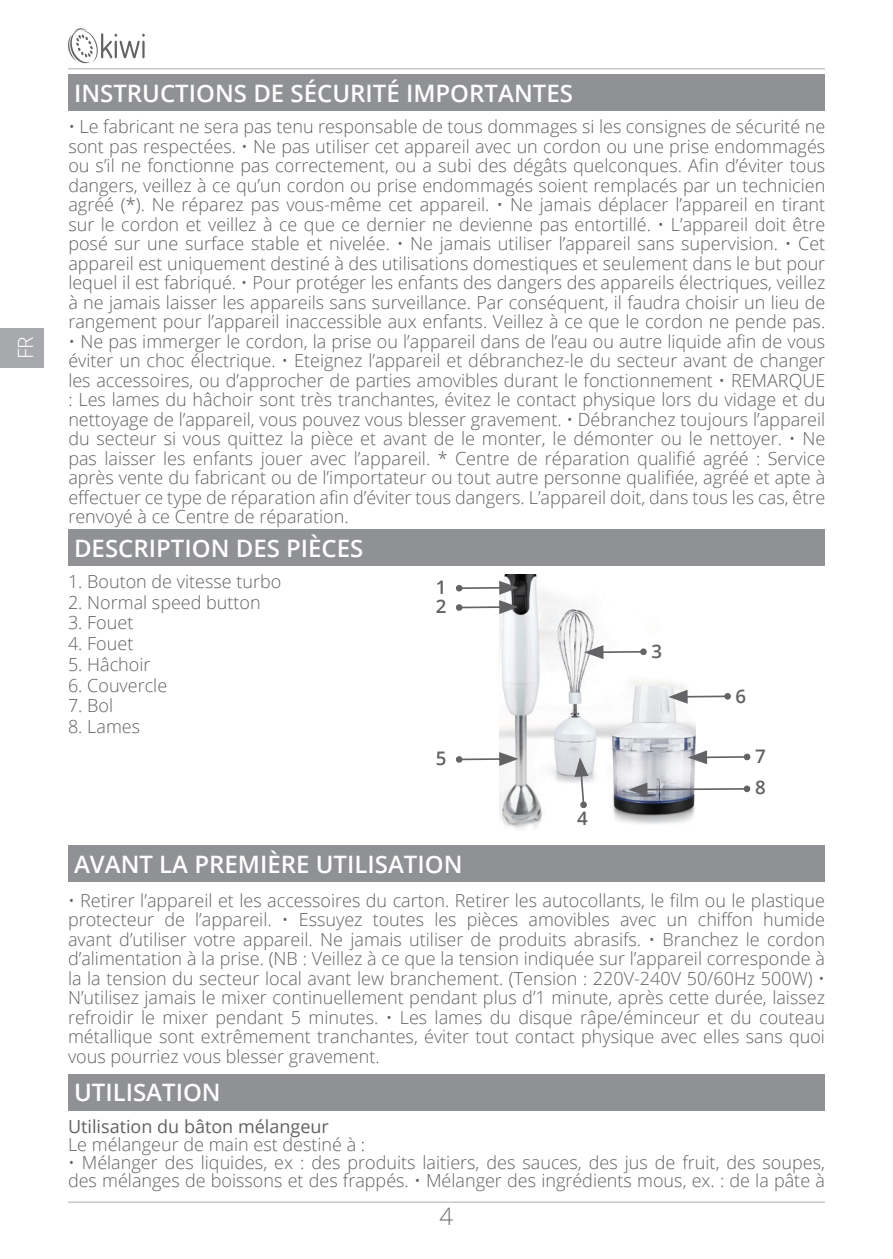
<style>
.page{position:relative;width:893px;height:1259px;background:#fff}
.page>*{position:absolute;margin:0;border:0;box-sizing:border-box;transform-origin:0 0}
.t1{font:600 24px "Open Sans";color:#fff}
.t2{font:300 24px "Open Sans";color:#6c6d70}
.t3{font:300 21px "Open Sans";color:#fff}
.t4{font:600 18.6px/30.3px "Open Sans";color:#616164}
.t5{font:300 18px/19.5px "Open Sans";color:#616164;text-align:justify}
.t6{font:18px "Open Sans";color:#616164}
</style>
<div class="page">
<hr style="left:68px;top:1201px;width:757px;height:2px;background:#c7c8ca">
<hr style="left:68px;top:68px;width:757px;height:2px;background:#c7c8ca">
<div style="left:0;top:328px;width:44px;height:39px;background:#a8a9ad"></div>
<svg style="left:68px;top:28px;width:77px;height:35px"></svg>
<div style="left:68px;top:74px;width:757px;height:37px;background:#8f9194"></div>
<div style="left:68px;top:529px;width:757px;height:37px;background:#8f9194"></div>
<div style="left:68px;top:845px;width:757px;height:37px;background:#8f9194"></div>
<div style="left:68px;top:1073px;width:757px;height:37px;background:#8f9194"></div>
<img style="left:499px;top:574px;width:196px;height:255px">
<hr style="left:459px;top:606px;width:45px;height:2px;background:#636366">
<div style="left:455px;top:604px;width:8px;height:7px;background:#636366;border-radius:2px"></div>
<hr style="left:459px;top:758px;width:45px;height:2px;background:#636366">
<svg style="left:455px;top:755px;width:8px;height:8px"></svg>
<svg style="left:499px;top:752px;width:19px;height:14px"></svg>
<hr style="left:599px;top:651px;width:44px;height:2px;background:#636366">
<div style="left:640px;top:648px;width:7px;height:7px;background:#636366;border-radius:2px"></div>
<svg style="left:584px;top:645px;width:19px;height:14px"></svg>
<hr style="left:683px;top:695px;width:45px;height:2px;background:#636366">
<svg style="left:724px;top:692px;width:7px;height:8px"></svg>
<svg style="left:668px;top:690px;width:20px;height:13px"></svg>
<hr style="left:702px;top:756px;width:45px;height:2px;background:#636366">
<svg style="left:743px;top:753px;width:8px;height:7px"></svg>
<svg style="left:688px;top:750px;width:19px;height:14px"></svg>
<hr style="left:643px;top:788px;width:104px;height:2px;background:#636366">
<div style="left:743px;top:785px;width:8px;height:7px;background:#636366;border-radius:2px"></div>
<svg style="left:628px;top:782px;width:19px;height:14px"></svg>
<div style="left:580px;top:801px;width:7px;height:7px;background:#636366;border-radius:2px"></div>
<svg style="left:574px;top:757px;width:14px;height:49px"></svg>
<hr style="left:459px;top:587px;width:45px;height:2px;background:#636366">
<svg style="left:455px;top:584px;width:8px;height:8px"></svg>
<svg style="left:499px;top:581px;width:19px;height:33px"></svg>
<p class="t3" style="left:11px;top:359px;width:25px;rotate:-90deg">FR</p>
<h1 class="t1" style="left:74px;top:77px;width:500px">INSTRUCTIONS DE SÉCURITÉ IMPORTANTES</h1>
<p class="t5" style="left:68px;top:117px;width:758px">• Le fabricant ne sera pas tenu responsable de tous dommages si les consignes de sécurité ne sont pas respectées. • Ne pas utiliser cet appareil avec un cordon ou une prise endommagés ou s’il ne fonctionne pas correctement, ou a subi des dégâts quelconques. Afin d’éviter tous dangers, veillez à ce qu’un cordon ou prise endommagés soient remplacés par un technicien agréé (*). Ne réparez pas vous-même cet appareil. • Ne jamais déplacer l’appareil en tirant sur le cordon et veillez à ce que ce dernier ne devienne pas entortillé. • L’appareil doit être posé sur une surface stable et nivelée. • Ne jamais utiliser l’appareil sans supervision. • Cet appareil est uniquement destiné à des utilisations domestiques et seulement dans le but pour lequel il est fabriqué. • Pour protéger les enfants des dangers des appareils électriques, veillez à ne jamais laisser les appareils sans surveillance. Par conséquent, il faudra choisir un lieu de rangement pour l’appareil inaccessible aux enfants. Veillez à ce que le cordon ne pende pas.</p>
<p class="t5" style="left:68px;top:331px;width:758px">• Ne pas immerger le cordon, la prise ou l’appareil dans de l’eau ou autre liquide afin de vous éviter un choc électrique. • Eteignez l’appareil et débranchez-le du secteur avant de changer les accessoires, ou d’approcher de parties amovibles durant le fonctionnement • REMARQUE : Les lames du hâchoir sont très tranchantes, évitez le contact physique lors du vidage et du nettoyage de l’appareil, vous pouvez vous blesser gravement. • Débranchez toujours l’appareil du secteur si vous quittez la pièce et avant de le monter, le démonter ou le nettoyer. • Ne pas laisser les enfants jouer avec l’appareil. * Centre de réparation qualifié agréé : Service après vente du fabricant ou de l’importateur ou tout autre personne qualifiée, agréé et apte à effectuer ce type de réparation afin d’éviter tous dangers. L’appareil doit, dans tous les cas, être renvoyé à ce Centre de réparation.</p>
<h1 class="t1" style="left:74px;top:531px;width:291px">DESCRIPTION DES PIÈCES</h1>
<p class="t5" style="left:68px;top:571px;width:215px">1. Bouton de vitesse turbo</p>
<p class="t5" style="left:68px;top:592px;width:194px">2. Normal speed button</p>
<p class="t5" style="left:68px;top:613px;width:67px">3. Fouet</p>
<p class="t5" style="left:68px;top:633px;width:67px">4. Fouet</p>
<p class="t5" style="left:68px;top:654px;width:84px">5. Hâchoir</p>
<p class="t5" style="left:68px;top:675px;width:101px">6. Couvercle</p>
<p class="t5" style="left:68px;top:695px;width:47px">7. Bol</p>
<p class="t5" style="left:68px;top:716px;width:74px">8. Lames</p>
<p class="t4" style="left:436px;top:571px;width:12px">1</p>
<p class="t4" style="left:436px;top:591px;width:12px">2</p>
<p class="t4" style="left:436px;top:743px;width:12px">5</p>
<h1 class="t1" style="left:74px;top:847px;width:390px">AVANT LA PREMIÈRE UTILISATION</h1>
<p class="t4" style="left:577px;top:803px;width:12px">4</p>
<p class="t4" style="left:651px;top:636px;width:12px">3</p>
<p class="t4" style="left:735px;top:680px;width:12px">6</p>
<p class="t4" style="left:755px;top:741px;width:12px">7<br>8</p>
<p class="t5" style="left:68px;top:890px;width:758px">• Retirer l’appareil et les accessoires du carton. Retirer les autocollants, le film ou le plastique protecteur de l’appareil. • Essuyez toutes les pièces amovibles avec un chiffon humide avant d’utiliser votre appareil. Ne jamais utiliser de produits abrasifs. • Branchez le cordon d’alimentation à la prise. (NB : Veillez à ce que la tension indiquée sur l’appareil corresponde à la la tension du secteur local avant lew branchement. (Tension : 220V-240V 50/60Hz 500W) • N’utilisez jamais le mixer continuellement pendant plus d’1 minute, après cette durée, laissez refroidir le mixer pendant 5 minutes. • Les lames du disque râpe/éminceur et du couteau métallique sont extrêmement tranchantes, éviter tout contact physique avec elles sans quoi vous pourriez vous blesser gravement.</p>
<h1 class="t1" style="left:74px;top:1075px;width:148px">UTILISATION</h1>
<p class="t6" style="left:68px;top:1114px;width:262px">Utilisation du bâton mélangeur</p>
<p class="t5" style="left:68px;top:1134px;width:299px">Le mélangeur de main est destiné à :</p>
<p class="t5" style="left:68px;top:1153px;width:758px;line-height:18px">• Mélanger des liquides, ex : des produits laitiers, des sauces, des jus de fruit, des soupes, des mélanges de boissons et des frappés. • Mélanger des ingrédients mous, ex. : de la pâte à</p>
<h1 class="t2" style="left:440px;top:1200px;width:15px">4</h1>
</div>
